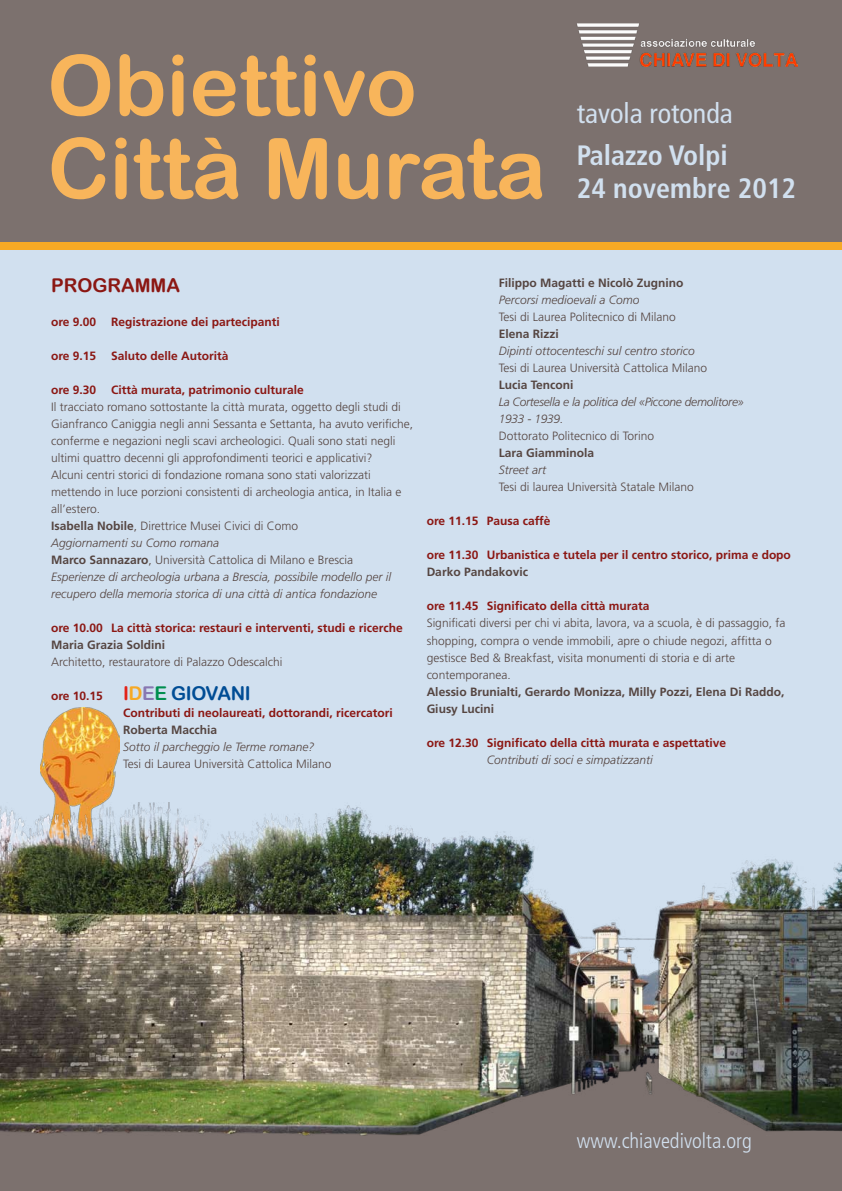
<style>
.page{position:relative;width:842px;height:1191px;background:#d1e0ef}
.page>*{position:absolute;margin:0;border:0;box-sizing:border-box;transform-origin:0 0}
.t1{font:84px/83px "Arial Rounded MT Bold";color:#f8b55b}
.t2{font:700 condensed 28px/33.6px "Frutiger";color:#d1e0ef}
.t3{font:condensed 28px "Frutiger";color:#d1e0ef}
.t4{font:300 condensed 21px "Frutiger";color:#d1e0ef}
.t5{font:19px "Arial Rounded MT Bold";color:#8b1713}
.t6{font:300 12px/17px "Frutiger";color:#554541}
.t7{font:700 12px/16.9px "Frutiger";color:#8b1713}
.t8{font:700 12px/17px "Frutiger";color:#554541}
.t9{font:italic 300 12px "Frutiger";color:#554541}
.t10{font:italic 300 12px/17px "Frutiger";letter-spacing:-.02em;color:#554541}
.s1{font-weight:700}
.s2{font-style:italic}
.s3{font-family:"Arial Rounded MT Bold";font-weight:400;font-size:19px;color:#e32219}
.s4{font-family:"Arial Rounded MT Bold";font-weight:400;font-size:19px;color:#f6a925}
.s5{font-family:"Arial Rounded MT Bold";font-weight:400;font-size:19px;color:#8878b2}
.s6{font-family:"Arial Rounded MT Bold";font-weight:400;font-size:19px;color:#008e4f}
.s7{font-family:"Arial Rounded MT Bold";font-weight:400;font-size:19px;color:#004d95}
</style>
<div class="page">
<div style="left:0;top:1024px;width:842px;height:167px;background:#7c716e"></div>
<div style="left:0;top:0;width:842px;height:245px;background:#7c716e"></div>
<div style="left:0;top:241px;width:842px;height:8px;background:#f6a925"></div>
<img style="left:41px;top:707px;width:79px;height:95px">
<img style="left:0;top:802px;width:842px;height:333px">
<img style="left:577px;top:24px;width:220px;height:42px">
<h1 class="t1" style="left:47px;top:43px;width:500px">Obiettivo<br>Città Murata</h1>
<h2 class="t3" style="left:577px;top:97px;width:158px">tavola rotonda</h2>
<h2 class="t2" style="left:577px;top:138px;width:221px">Palazzo Volpi<br>24 novembre 2012</h2>
<h3 class="t5" style="left:51px;top:274px;width:131px">PROGRAMMA</h3>
<p class="t7" style="left:51px;top:313px;width:230px">ore 9.00 Registrazione dei partecipanti</p>
<p class="t7" style="left:51px;top:347px;width:179px">ore 9.15 Saluto delle Autorità</p>
<p class="t7" style="left:51px;top:381px;width:254px">ore 9.30 Città murata, patrimonio culturale</p>
<p class="t6" style="left:51px;top:398px;width:364px">Il tracciato romano sottostante la città murata, oggetto degli studi di Gianfranco Caniggia negli anni Sessanta e Settanta, ha avuto verifiche, conferme e negazioni negli scavi archeologici. Quali sono stati negli ultimi quattro decenni gli approfondimenti teorici e applicativi?<br>Alcuni centri storici di fondazione romana sono stati valorizzati mettendo in luce porzioni consistenti di archeologia antica, in Italia e all’estero.<br><span class="s1">Isabella Nobile</span>, Direttrice Musei Civici di Como<br><span class="s2">Aggiornamenti su Como romana<br></span><span class="s1">Marco Sannazaro</span>, Università Cattolica di Milano e Brescia<br><span class="s2">Esperienze di archeologia urbana a Brescia, possibile modello per il recupero della memoria storica di una città di antica fondazione</span></p>
<p class="t7" style="left:51px;top:619px;width:353px">ore 10.00 La città storica: restauri e interventi, studi e ricerche</p>
<p class="t8" style="left:51px;top:636px;width:116px">Maria Grazia Soldini</p>
<p class="t6" style="left:51px;top:653px;width:233px">Architetto, restauratore di Palazzo Odescalchi</p>
<p class="t7" style="left:123px;top:687px;width:271px;text-indent:-72px">ore 10.15 <span class="s3">I</span><span class="s4">D</span><span class="s5">E</span><span class="s6">E</span> <span class="s7">GIOVANI<br></span>Contributi di neolaureati, dottorandi, ricercatori</p>
<p class="t8" style="left:123px;top:721px;width:96px">Roberta Macchia</p>
<p class="t9" style="left:123px;top:740px;width:193px">Sotto il parcheggio le Terme romane?</p>
<p class="t6" style="left:123px;top:755px;width:210px">Tesi di Laurea Università Cattolica Milano</p>
<p class="t8" style="left:499px;top:274px;width:186px">Filippo Magatti e Nicolò Zugnino</p>
<p class="t9" style="left:499px;top:293px;width:142px">Percorsi medioevali a Como</p>
<p class="t6" style="left:499px;top:309px;width:179px">Tesi di Laurea Politecnico di Milano</p>
<p class="t8" style="left:499px;top:325px;width:62px">Elena Rizzi</p>
<p class="t9" style="left:499px;top:344px;width:198px">Dipinti ottocenteschi sul centro storico</p>
<p class="t6" style="left:499px;top:360px;width:210px">Tesi di Laurea Università Cattolica Milano</p>
<p class="t8" style="left:499px;top:376px;width:76px">Lucia Tenconi</p>
<p class="t10" style="left:499px;top:394px;width:247px">La Cortesella e la politica del «Piccone demolitore»<br>1933 - 1939.</p>
<p class="t6" style="left:499px;top:428px;width:157px">Dottorato Politecnico di Torino</p>
<p class="t8" style="left:499px;top:444px;width:97px">Lara Giamminola</p>
<p class="t9" style="left:499px;top:463px;width:49px">Street art</p>
<p class="t6" style="left:499px;top:479px;width:197px">Tesi di laurea Università Statale Milano</p>
<p class="t7" style="left:427px;top:513px;width:125px">ore 11.15 Pausa caffè</p>
<p class="t7" style="left:427px;top:547px;width:366px">ore 11.30 Urbanistica e tutela per il centro storico, prima e dopo</p>
<p class="t8" style="left:427px;top:563px;width:103px">Darko Pandakovic</p>
<p class="t7" style="left:427px;top:598px;width:224px">ore 11.45 Significato della città murata</p>
<p class="t6" style="left:427px;top:615px;width:360px">Significati diversi per chi vi abita, lavora, va a scuola, è di passaggio, fa shopping, compra o vende immobili, apre o chiude negozi, affitta o gestisce Bed &amp; Breakfast, visita monumenti di storia e di arte contemporanea.</p>
<p class="t8" style="left:427px;top:683px;width:359px">Alessio Brunialti, Gerardo Monizza, Milly Pozzi, Elena Di Raddo,<br>Giusy Lucini</p>
<p class="t7" style="left:427px;top:734px;width:301px">ore 12.30 Significato della città murata e aspettative</p>
<p class="t9" style="left:487px;top:752px;width:167px">Contributi di soci e simpatizzanti</p>
<h3 class="t4" style="left:577px;top:1128px;width:176px">www.chiavedivolta.org</h3>
</div>
